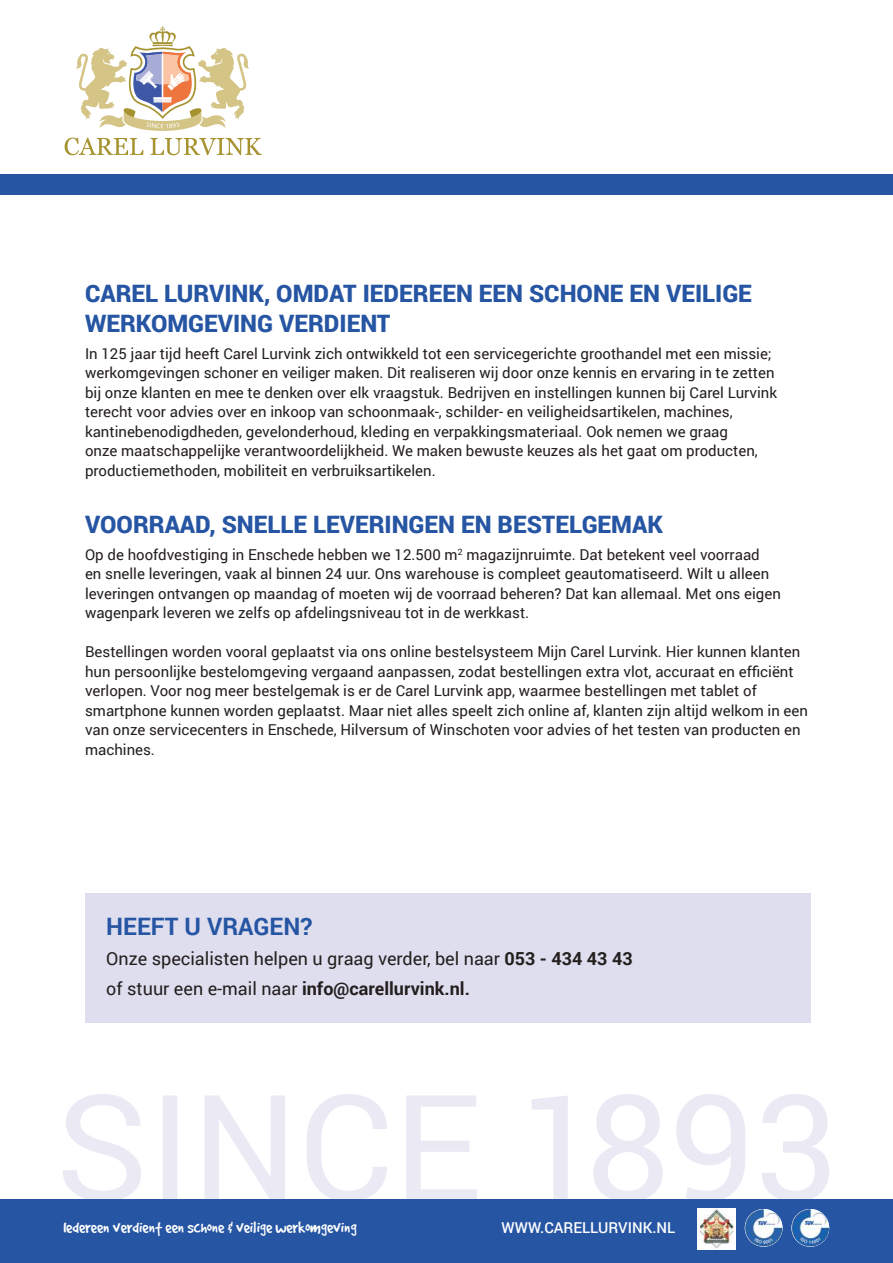
<style>
.page{position:relative;width:893px;height:1263px;background:#fff}
.page>*{position:absolute;margin:0;border:0;box-sizing:border-box;transform-origin:0 0}
.t1{font:900 24px/30px "Roboto";color:#2655a3}
.t2{font:700 24px "Roboto";color:#2655a3}
.t3{font:18px/30px "Roboto";color:#241f1f}
.t4{font:18px "Good Dog Plain";color:#fff}
.t5{font:15px/19.5px "Roboto";color:#241f1f}
.t6{font:500 15px "Roboto";color:#fff}
.s1{font-weight:700}
</style>
<div class="page">
<div style="left:85px;top:893px;width:725px;height:130px;background:#dedeee"></div>
<svg style="left:63px;top:1094px;width:766px;height:105px"></svg>
<div style="left:0;top:1199px;width:893px;height:64px;background:#2655a3"></div>
<svg style="left:65px;top:138px;width:78px;height:17px"></svg>
<svg style="left:151px;top:138px;width:111px;height:17px"></svg>
<svg style="left:76px;top:26px;width:173px;height:105px"></svg>
<div style="left:0;top:174px;width:893px;height:21px;background:#2655a3"></div>
<img style="left:698px;top:1209px;width:37px;height:40px">
<img style="left:791px;top:1209px;width:38px;height:38px;border-radius:19px">
<img style="left:745px;top:1209px;width:37px;height:38px;border-radius:19px">
<h1 class="t1" style="left:85px;top:277px;width:668px">CAREL LURVINK, OMDAT IEDEREEN EEN SCHONE EN VEILIGE<br>WERKOMGEVING VERDIENT</h1>
<p class="t5" style="left:85px;top:343px;width:694px">In 125 jaar tijd heeft Carel Lurvink zich ontwikkeld tot een servicegerichte groothandel met een missie; werkomgevingen schoner en veiliger maken. Dit realiseren wij door onze kennis en ervaring in te zetten bij onze klanten en mee te denken over elk vraagstuk. Bedrijven en instellingen kunnen bij Carel Lurvink terecht voor advies over en inkoop van schoonmaak-, schilder- en veiligheidsartikelen, machines, kantinebenodigdheden, gevelonderhoud, kleding en verpakkingsmateriaal. Ook nemen we graag<br>onze maatschappelijke verantwoordelijkheid. We maken bewuste keuzes als het gaat om producten, productiemethoden, mobiliteit en verbruiksartikelen.</p>
<h1 class="t1" style="left:85px;top:508px;width:579px">VOORRAAD, SNELLE LEVERINGEN EN BESTELGEMAK</h1>
<p class="t5" style="left:85px;top:544px;width:697px">Op de hoofdvestiging in Enschede hebben we 12.500 m<sup>2</sup> magazijnruimte. Dat betekent veel voorraad<br>en snelle leveringen, vaak al binnen 24 uur. Ons warehouse is compleet geautomatiseerd. Wilt u alleen leveringen ontvangen op maandag of moeten wij de voorraad beheren? Dat kan allemaal. Met ons eigen wagenpark leveren we zelfs op afdelingsniveau tot in de werkkast.</p>
<p class="t5" style="left:85px;top:641px;width:724px">Bestellingen worden vooral geplaatst via ons online bestelsysteem Mijn Carel Lurvink. Hier kunnen klanten hun persoonlijke bestelomgeving vergaand aanpassen, zodat bestellingen extra vlot, accuraat en efficiënt verlopen. Voor nog meer bestelgemak is er de Carel Lurvink app, waarmee bestellingen met tablet of smartphone kunnen worden geplaatst. Maar niet alles speelt zich online af, klanten zijn altijd welkom in een van onze servicecenters in Enschede, Hilversum of Winschoten voor advies of het testen van producten en machines.</p>
<h1 class="t2" style="left:106px;top:910px;width:208px">HEEFT U VRAGEN?</h1>
<p class="t3" style="left:106px;top:943px;width:528px">Onze specialisten helpen u graag verder, bel naar <span class="s1">053 - 434 43 43 </span>of stuur een e-mail naar <span class="s1">info@carellurvink.nl.</span></p>
<p class="t4" style="left:63px;top:1219px;width:295px">Iedereen verdient een schone &amp; veilige werkomgeving</p>
<p class="t6" style="left:501px;top:1217px;width:175px">WWW.CARELLURVINK.NL</p>
</div>
